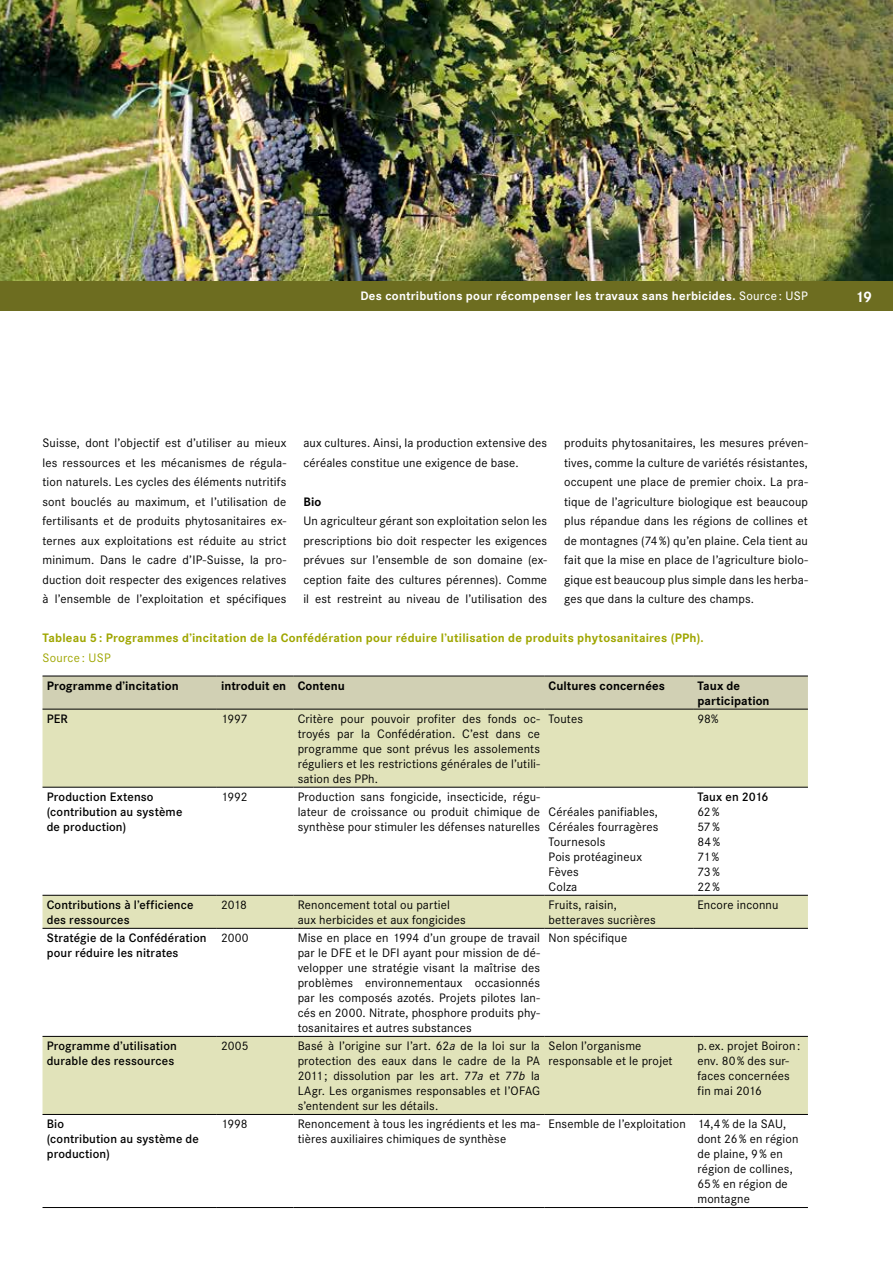
<style>
.page{position:relative;width:893px;height:1263px;background:#fff}
.page>*{position:absolute;margin:0;border:0;box-sizing:border-box;transform-origin:0 0}
.t1{font:700 15.75px "Corporate S";color:#fff}
.t2{font:12.75px/15px "Corporate S";letter-spacing:.01em;color:#000;text-align:justify}
.t3{font:600 12.75px/15px "Corporate S";letter-spacing:.01em;color:#000}
.t4{font:700 12.75px "Corporate S";letter-spacing:.015em;color:#9fa600}
.t5{font:700 12.75px/15px "Corporate S";letter-spacing:.005em;color:#000}
.t6{font:700 12.75px "Corporate S";letter-spacing:.015em;color:#fff}
.t7{font:12.75px "Corporate S";letter-spacing:.02em;color:#9fa600}
.t8{font:600 12.75px "Corporate S";letter-spacing:-.01em;color:#000}
.s1{font-weight:500}
.s2{font-style:italic}
</style>
<div class="page">
<img style="left:0;top:0;width:893px;height:281px">
<div style="left:0;top:281px;width:893px;height:29px;background:#6d6d20"></div>
<div style="left:43px;top:677px;width:765px;height:32px;background:#d1d0b4"></div>
<svg style="left:43px;top:710px;width:765px;height:404px"></svg>
<hr style="left:43px;top:676px;width:174px;height:1px;background:#000">
<hr style="left:217px;top:676px;width:76px;height:1px;background:#000">
<hr style="left:293px;top:676px;width:251px;height:1px;background:#000">
<hr style="left:544px;top:676px;width:149px;height:1px;background:#000">
<hr style="left:693px;top:676px;width:115px;height:1px;background:#000">
<hr style="left:43px;top:709px;width:174px;height:1px;background:#000">
<hr style="left:217px;top:709px;width:76px;height:1px;background:#000">
<hr style="left:293px;top:709px;width:251px;height:1px;background:#000">
<hr style="left:544px;top:709px;width:149px;height:1px;background:#000">
<hr style="left:693px;top:709px;width:115px;height:1px;background:#000">
<hr style="left:43px;top:787px;width:174px;height:1px;background:#000">
<hr style="left:217px;top:787px;width:76px;height:1px;background:#000">
<hr style="left:293px;top:787px;width:251px;height:1px;background:#000">
<hr style="left:544px;top:787px;width:149px;height:1px;background:#000">
<hr style="left:693px;top:787px;width:115px;height:1px;background:#000">
<hr style="left:43px;top:895px;width:174px;height:1px;background:#000">
<hr style="left:217px;top:895px;width:76px;height:1px;background:#000">
<hr style="left:293px;top:895px;width:251px;height:1px;background:#000">
<hr style="left:544px;top:895px;width:149px;height:1px;background:#000">
<hr style="left:693px;top:895px;width:115px;height:1px;background:#000">
<hr style="left:43px;top:928px;width:174px;height:1px;background:#000">
<hr style="left:217px;top:928px;width:76px;height:1px;background:#000">
<hr style="left:293px;top:928px;width:251px;height:1px;background:#000">
<hr style="left:544px;top:928px;width:149px;height:1px;background:#000">
<hr style="left:693px;top:928px;width:115px;height:1px;background:#000">
<hr style="left:43px;top:1036px;width:174px;height:1px;background:#000">
<hr style="left:217px;top:1036px;width:76px;height:1px;background:#000">
<hr style="left:293px;top:1036px;width:251px;height:1px;background:#000">
<hr style="left:544px;top:1036px;width:149px;height:1px;background:#000">
<hr style="left:693px;top:1036px;width:115px;height:1px;background:#000">
<hr style="left:43px;top:1114px;width:174px;height:1px;background:#000">
<hr style="left:217px;top:1114px;width:76px;height:1px;background:#000">
<hr style="left:293px;top:1114px;width:251px;height:1px;background:#000">
<hr style="left:544px;top:1114px;width:149px;height:1px;background:#000">
<hr style="left:693px;top:1114px;width:115px;height:1px;background:#000">
<hr style="left:43px;top:1207px;width:174px;height:1px;background:#000">
<hr style="left:217px;top:1207px;width:76px;height:1px;background:#000">
<hr style="left:293px;top:1207px;width:251px;height:1px;background:#000">
<hr style="left:544px;top:1207px;width:149px;height:1px;background:#000">
<hr style="left:693px;top:1207px;width:115px;height:1px;background:#000">
<p class="t6" style="left:360px;top:288px;width:449px">Des contributions pour récompenser les travaux sans herbicides. <span class="s1">Source : USP</span></p>
<p class="t1" style="left:855px;top:288px;width:18px">19</p>
<p class="t2" style="left:43px;top:433px;width:245px;line-height:19.5px">Suisse, dont l’objectif est d’utiliser au mieux les ressources et les mécanismes de régula&shy;tion naturels. Les cycles des éléments nutritifs sont bouclés au maximum, et l’utilisation de fertilisants et de produits phytosanitaires ex&shy;ternes aux exploitations est réduite au strict minimum. Dans le cadre d’IP-Suisse, la pro&shy;duction doit respecter des exigences relatives à l’ensemble de l’exploitation et spécifiques</p>
<p class="t2" style="left:303px;top:433px;width:245px;line-height:19.5px">aux cultures. Ainsi, la production extensive des céréales constitue une exigence de base.</p>
<p class="t5" style="left:303px;top:494px;width:20px">Bio</p>
<p class="t2" style="left:303px;top:511px;width:245px;line-height:19.5px">Un agriculteur gérant son exploitation selon les prescriptions bio doit respecter les exigences prévues sur l’ensemble de son domaine (ex&shy;ception faite des cultures pérennes). Comme il est restreint au niveau de l’utilisation des</p>
<p class="t2" style="left:564px;top:433px;width:245px;line-height:19.5px">produits phytosanitaires, les mesures préven&shy;tives, comme la culture de variétés résistantes, occupent une place de premier choix. La pra&shy;tique de l’agriculture biologique est beaucoup plus répandue dans les régions de collines et de montagnes (74%) qu’en plaine. Cela tient au fait que la mise en place de l’agriculture biolo&shy;gique est beaucoup plus simple dans les herba&shy;ges que dans la culture des champs.</p>
<p class="t4" style="left:43px;top:631px;width:663px">Tableau 5 : Programmes d’incitation de la Confédération pour réduire l’utilisation de produits phytosanitaires (PPh).</p>
<p class="t7" style="left:43px;top:650px;width:70px">Source : USP</p>
<p class="t5" style="left:47px;top:678px;width:133px">Programme d’incitation</p>
<p class="t5" style="left:221px;top:678px;width:125px">introduit en Contenu</p>
<p class="t5" style="left:549px;top:678px;width:118px">Cultures concernées</p>
<p class="t5" style="left:697px;top:678px;width:74px">Taux de participation</p>
<p class="t3" style="left:47px;top:711px;width:23px">PER</p>
<p class="t2" style="left:221px;top:711px;width:28px">1997</p>
<p class="t2" style="left:298px;top:711px;width:244px">Critère pour pouvoir profiter des fonds oc&shy;troyés par la Confédération. C’est dans ce programme que sont prévus les assolements réguliers et les restrictions générales de l’utili&shy;sation des PPh.</p>
<p class="t2" style="left:549px;top:711px;width:36px">Toutes</p>
<p class="t2" style="left:697px;top:711px;width:22px">98%</p>
<p class="t3" style="left:47px;top:789px;width:137px">Production Extenso (contribution au système de production)</p>
<p class="t2" style="left:221px;top:789px;width:28px">1992</p>
<p class="t2" style="left:298px;top:789px;width:244px">Production sans fongicide, insecticide, régu&shy;lateur de croissance ou produit chimique de synthèse pour stimuler les défenses naturelles</p>
<p class="t8" style="left:697px;top:789px;width:73px">Taux en 2016</p>
<p class="t2" style="left:697px;top:804px;width:24px">62% 57% 84% 71% 73% 22%</p>
<p class="t2" style="left:549px;top:804px;width:111px;text-align:left">Céréales panifiables,<br>Céréales fourragères<br>Tournesols<br>Pois protéagineux<br>Fèves<br>Colza</p>
<p class="t3" style="left:47px;top:897px;width:148px">Contributions à l’efficience des ressources</p>
<p class="t2" style="left:221px;top:897px;width:27px">2018</p>
<p class="t2" style="left:298px;top:897px;width:169px">Renoncement total ou partiel aux herbicides et aux fongicides</p>
<p class="t2" style="left:549px;top:897px;width:109px">Fruits, raisin, betteraves sucrières</p>
<p class="t2" style="left:697px;top:897px;width:83px">Encore inconnu</p>
<p class="t3" style="left:47px;top:930px;width:161px">Stratégie de la Confédération pour réduire les nitrates</p>
<p class="t2" style="left:221px;top:930px;width:29px">2000</p>
<p class="t2" style="left:298px;top:930px;width:244px">Mise en place en 1994 d’un groupe de travail par le DFE et le DFI ayant pour mission de dé&shy;velopper une stratégie visant la maîtrise des problèmes environnementaux occasionnés par les composés azotés. Projets pilotes lan&shy;cés en 2000. Nitrate, phosphore produits phy&shy;tosanitaires et autres substances</p>
<p class="t2" style="left:549px;top:930px;width:80px">Non spécifique</p>
<p class="t3" style="left:47px;top:1038px;width:132px">Programme d’utilisation durable des ressources</p>
<p class="t2" style="left:221px;top:1038px;width:29px">2005</p>
<p class="t2" style="left:298px;top:1038px;width:244px">Basé à l’origine sur l’art. 62<span class="s2">a</span> de la loi sur la protection des eaux dans le cadre de la PA 2011; dissolution par les art. 77<span class="s2">a</span> et 77<span class="s2">b</span> la LAgr. Les organismes responsables et l’OFAG s’entendent sur les détails.</p>
<p class="t2" style="left:549px;top:1038px;width:126px">Selon l’organisme responsable et le projet</p>
<p class="t2" style="left:697px;top:1038px;width:104px;text-align:left">p. ex. projet Boiron: env. 80% des sur&shy;faces concernées fin mai 2016</p>
<p class="t3" style="left:47px;top:1116px;width:154px">Bio<br>(contribution au système de production)</p>
<p class="t2" style="left:221px;top:1116px;width:28px">1998</p>
<p class="t2" style="left:298px;top:1116px;width:244px">Renoncement à tous les ingrédients et les ma&shy;tières auxiliaires chimiques de synthèse</p>
<p class="t2" style="left:697px;top:1116px;width:103px;text-align:left;text-indent:-149px">Ensemble de l’exploitation 14,4% de la SAU, dont 26% en région de plaine, 9% en région de collines,<br>65% en région de montagne</p>
</div>
